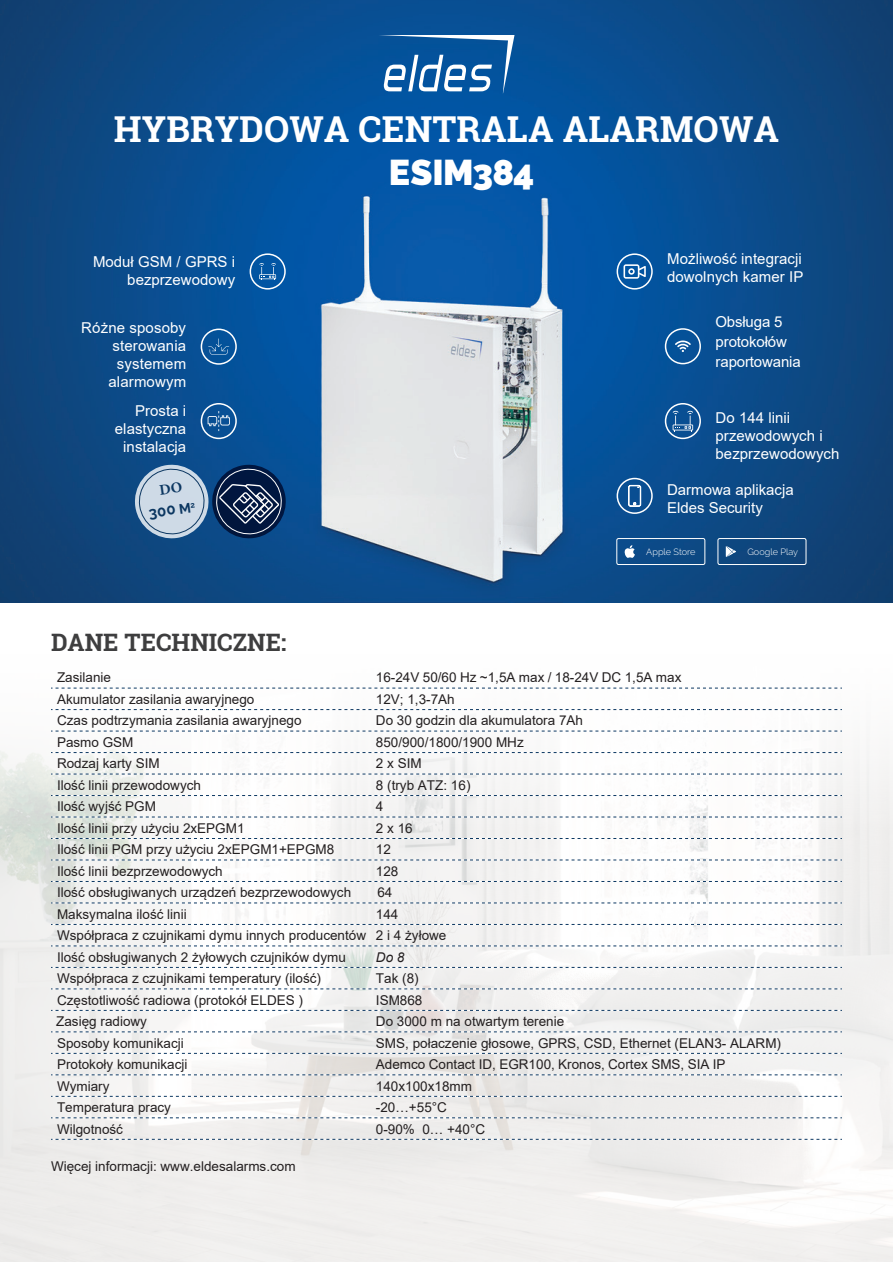
<style>
.page{position:relative;width:893px;height:1263px;background:#fff}
.page>*{position:absolute;margin:0;border:0;box-sizing:border-box;transform-origin:0 0}
.t1{font:700 35.7px "Roboto Slab";letter-spacing:.005em;color:#fff}
.t2{font:900 35.7px "Raleway";letter-spacing:-.025em;color:#fff}
.t3{font:700 24px "Roboto Slab";color:#3e3e3f}
.t4{font:15px/18px "Arial";color:#fff}
.t5{font:700 15px "Raleway";color:#0c3761}
.t6{font:13.5px/21.5px "Arial";color:#231f20}
.t7{font:italic 13.5px "Arial";color:#231f20}
.t8{font:300 9.15px "Raleway";color:#fff}
.s1{font-size:13.8px}
</style>
<div class="page">
<img style="left:0;top:687px;width:893px;height:575px">
<img style="left:0;top:0;width:893px;height:603px">
<svg style="left:378px;top:35px;width:136px;height:58px"></svg>
<svg style="left:259px;top:263px;width:17px;height:17px"></svg>
<div style="left:250px;top:253px;width:36px;height:37px;border:2px solid #fff;border-radius:50%"></div>
<div style="left:201px;top:329px;width:36px;height:36px;border:2px solid #fff;border-radius:50%"></div>
<svg style="left:208px;top:338px;width:21px;height:17px"></svg>
<div style="left:665px;top:328px;width:36px;height:36px;border:2px solid #fff;border-radius:50%"></div>
<svg style="left:675px;top:340px;width:16px;height:12px"></svg>
<div style="left:617px;top:253px;width:36px;height:37px;border:2px solid #fff;border-radius:50%"></div>
<svg style="left:623px;top:264px;width:23px;height:15px"></svg>
<div style="left:665px;top:403px;width:36px;height:36px;border:2px solid #fff;border-radius:50%"></div>
<div style="left:201px;top:403px;width:36px;height:36px;border:2px solid #fff;border-radius:50%"></div>
<svg style="left:208px;top:411px;width:22px;height:20px"></svg>
<svg style="left:673px;top:410px;width:20px;height:21px"></svg>
<div style="left:617px;top:478px;width:36px;height:36px;border:2px solid #fff;border-radius:50%"></div>
<div style="left:617px;top:538px;width:88px;height:27px;border:1px solid #fff;border-radius:2px"></div>
<svg style="left:624px;top:545px;width:11px;height:13px"></svg>
<div style="left:718px;top:538px;width:88px;height:27px;border:1px solid #fff;border-radius:2px"></div>
<svg style="left:726px;top:546px;width:10px;height:11px"></svg>
<svg style="left:628px;top:485px;width:13px;height:22px"></svg>
<svg style="left:51px;top:688px;width:791px;height:1px"></svg>
<svg style="left:51px;top:709px;width:791px;height:1px"></svg>
<svg style="left:51px;top:731px;width:791px;height:1px"></svg>
<svg style="left:51px;top:752px;width:791px;height:1px"></svg>
<svg style="left:51px;top:774px;width:791px;height:1px"></svg>
<svg style="left:51px;top:795px;width:791px;height:1px"></svg>
<svg style="left:51px;top:817px;width:791px;height:1px"></svg>
<svg style="left:51px;top:838px;width:791px;height:1px"></svg>
<svg style="left:51px;top:860px;width:791px;height:1px"></svg>
<svg style="left:51px;top:881px;width:791px;height:1px"></svg>
<svg style="left:51px;top:902px;width:791px;height:1px"></svg>
<svg style="left:51px;top:924px;width:791px;height:1px"></svg>
<svg style="left:51px;top:945px;width:791px;height:1px"></svg>
<svg style="left:51px;top:967px;width:791px;height:1px"></svg>
<svg style="left:51px;top:988px;width:791px;height:1px"></svg>
<svg style="left:51px;top:1010px;width:791px;height:1px"></svg>
<svg style="left:51px;top:1031px;width:791px;height:1px"></svg>
<svg style="left:51px;top:1053px;width:791px;height:1px"></svg>
<svg style="left:51px;top:1074px;width:791px;height:1px"></svg>
<svg style="left:51px;top:1096px;width:791px;height:1px"></svg>
<svg style="left:51px;top:1117px;width:791px;height:1px"></svg>
<svg style="left:51px;top:1139px;width:791px;height:1px"></svg>
<svg style="left:132px;top:462px;width:156px;height:79px;background:#567599"></svg>
<h1 class="t1" style="left:114px;top:105px;width:667px">HYBRYDOWA CENTRALA ALARMOWA</h1>
<h1 class="t2" style="left:389px;top:152px;width:147px">ESIM384</h1>
<p class="t4" style="left:93px;top:252px;width:144px;text-align:right">Moduł GSM / GPRS i bezprzewodowy</p>
<p class="t4" style="left:667px;top:249px;width:138px">Możliwość integracji dowolnych kamer IP</p>
<p class="t4" style="left:81px;top:319px;width:106px;text-align:right">Różne sposoby sterowania systemem alarmowym</p>
<p class="t4" style="left:715px;top:312px;width:87px;line-height:20px">Obsługa 5 protokołów raportowania</p>
<p class="t4" style="left:716px;top:409px;width:125px">Do 144 linii przewodowych i bezprzewodowych</p>
<p class="t4" style="left:115px;top:402px;width:73px;text-align:right">Prosta i elastyczna instalacja</p>
<p class="t5" style="left:148px;top:504px;width:49px;rotate:-8deg">300 <span class="s1">M</span><sup>2</sup></p>
<p class="t4" style="left:667px;top:481px;width:128px">Darmowa aplikacja<br>Eldes Security</p>
<p class="t8" style="left:646px;top:547px;width:51px">Apple Store</p>
<p class="t8" style="left:747px;top:547px;width:52px">Google Play</p>
<h2 class="t3" style="left:51px;top:625px;width:237px">DANE TECHNICZNE:</h2>
<p class="t6" style="left:57px;top:667px;width:56px">Zasilanie</p>
<p class="t6" style="left:376px;top:667px;width:307px">16-24V 50/60 Hz ~1,5A max / 18-24V DC 1,5A max</p>
<p class="t6" style="left:57px;top:688px;width:199px">Akumulator zasilania awaryjnego</p>
<p class="t6" style="left:376px;top:688px;width:80px">12V; 1,3-7Ah</p>
<p class="t6" style="left:57px;top:710px;width:246px">Czas podtrzymania zasilania awaryjnego</p>
<p class="t6" style="left:376px;top:710px;width:209px">Do 30 godzin dla akumulatora 7Ah</p>
<p class="t6" style="left:57px;top:731px;width:78px">Pasmo GSM</p>
<p class="t6" style="left:376px;top:731px;width:149px">850/900/1800/1900 MHz</p>
<p class="t6" style="left:57px;top:753px;width:104px">Rodzaj karty SIM</p>
<p class="t6" style="left:376px;top:753px;width:47px">2 x SIM</p>
<p class="t6" style="left:57px;top:774px;width:146px">Ilość linii przewodowych</p>
<p class="t6" style="left:376px;top:774px;width:96px">8 (tryb ATZ: 16)</p>
<p class="t6" style="left:57px;top:796px;width:101px">Ilość wyjść PGM</p>
<p class="t6" style="left:376px;top:796px;width:9px">4</p>
<p class="t6" style="left:57px;top:817px;width:189px">Ilość linii przy użyciu 2xEPGM1</p>
<p class="t6" style="left:376px;top:817px;width:38px">2 x 16</p>
<p class="t6" style="left:57px;top:839px;width:279px">Ilość linii PGM przy użyciu 2xEPGM1+EPGM8</p>
<p class="t6" style="left:376px;top:839px;width:17px">12</p>
<p class="t6" style="left:57px;top:860px;width:167px">Ilość linii bezprzewodowych</p>
<p class="t6" style="left:376px;top:860px;width:24px">128</p>
<p class="t6" style="left:57px;top:882px;width:296px">Ilość obsługiwanych urządzeń bezprzewodowych</p>
<p class="t6" style="left:377px;top:882px;width:17px">64</p>
<p class="t6" style="left:57px;top:903px;width:131px">Maksymalna ilość linii</p>
<p class="t6" style="left:57px;top:903px;width:391px;text-indent:319px">144<br>Współpraca z czujnikami dymu innych producentów 2 i 4 żyłowe<br>Ilość obsługiwanych 2 żyłowych czujników dymu</p>
<p class="t7" style="left:376px;top:948px;width:30px">Do 8</p>
<p class="t6" style="left:57px;top:967px;width:266px">Współpraca z czujnikami temperatury (ilość)</p>
<p class="t6" style="left:376px;top:967px;width:44px">Tak (8)</p>
<p class="t6" style="left:57px;top:989px;width:248px">Częstotliwość radiowa (protokół ELDES )</p>
<p class="t6" style="left:376px;top:989px;width:48px">ISM868</p>
<p class="t6" style="left:56px;top:1010px;width:92px">Zasięg radiowy</p>
<p class="t6" style="left:376px;top:1010px;width:190px">Do 3000 m na otwartym terenie</p>
<p class="t6" style="left:57px;top:1032px;width:128px">Sposoby komunikacji</p>
<p class="t6" style="left:376px;top:1032px;width:407px">SMS, połaczenie głosowe, GPRS, CSD, Ethernet (ELAN3- ALARM)</p>
<p class="t6" style="left:57px;top:1053px;width:132px">Protokoły komunikacji</p>
<p class="t6" style="left:376px;top:1053px;width:351px">Ademco Contact ID, EGR100, Kronos, Cortex SMS, SIA IP</p>
<p class="t6" style="left:57px;top:1075px;width:54px">Wymiary</p>
<p class="t6" style="left:376px;top:1075px;width:98px">140x100x18mm</p>
<p class="t6" style="left:57px;top:1096px;width:116px">Temperatura pracy</p>
<p class="t6" style="left:376px;top:1096px;width:73px">-20…+55°C</p>
<p class="t6" style="left:57px;top:1118px;width:68px">Wilgotność</p>
<p class="t6" style="left:376px;top:1118px;width:111px">0-90% 0… +40°C</p>
<p class="t6" style="left:51px;top:1155px;width:246px">Więcej informacji: www.eldesalarms.com</p>
</div>
